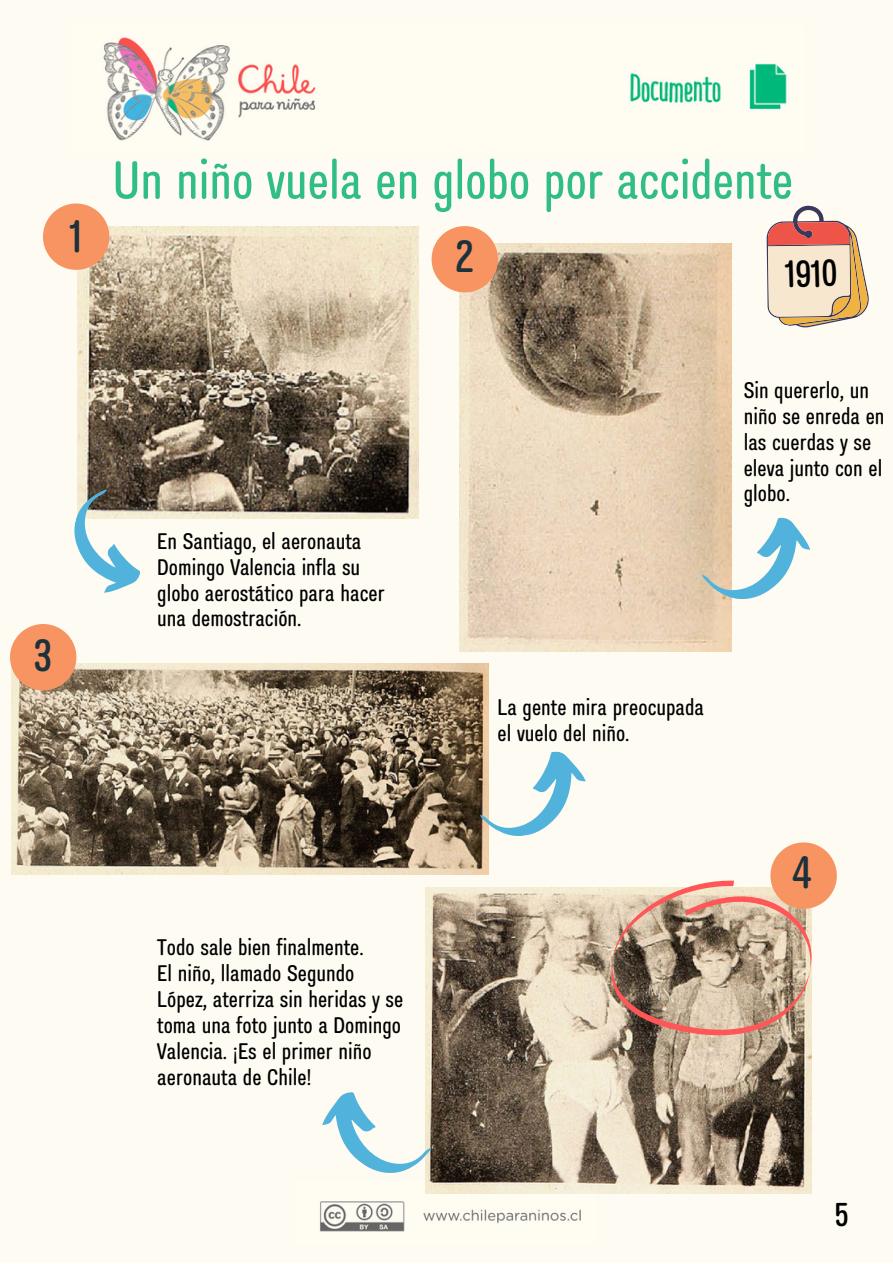
<style>
.page{position:relative;width:893px;height:1264px;background:#fff}
.page>*{position:absolute;margin:0;border:0;box-sizing:border-box;transform-origin:0 0}
.t1{font:500 condensed 52.5px "Prachason Neue Mon";color:#31be85}
.t2{font:500 condensed 45px "Prachason Neue Mon";color:#1b313c}
.t3{font:500 condensed 37.5px "Prachason Neue Mon";color:#000}
.t4{font:500 condensed 33px "Prachason Neue Mon";color:#000}
.t5{font:500 condensed 22.5px/25.8px "Prachason Neue Mon";color:#000}
</style>
<div class="page">
<div style="left:0;top:0;width:892px;height:1262px;background:#fefcf2"></div>
<img style="left:103px;top:37px;width:684px;height:104px">
<img style="left:320px;top:1193px;width:276px;height:39px">
<img style="left:77px;top:226px;width:341px;height:292px">
<img style="left:459px;top:243px;width:272px;height:408px">
<img style="left:11px;top:663px;width:477px;height:212px">
<img style="left:425px;top:887px;width:386px;height:306px">
<svg style="left:74px;top:484px;width:83px;height:109px"></svg>
<svg style="left:701px;top:517px;width:109px;height:83px"></svg>
<svg style="left:474px;top:748px;width:112px;height:92px"></svg>
<svg style="left:322px;top:1092px;width:109px;height:81px"></svg>
<svg style="left:43px;top:203px;width:66px;height:67px"></svg>
<svg style="left:431px;top:226px;width:67px;height:66px"></svg>
<svg style="left:10px;top:624px;width:66px;height:66px;background:#f0a074"></svg>
<svg style="left:610px;top:842px;width:226px;height:194px"></svg>
<svg style="left:766px;top:205px;width:103px;height:123px"></svg>
<h2 class="t2" style="left:70px;top:216px;width:13px">1</h2>
<h1 class="t1" style="left:113px;top:156px;width:682px">Un niño vuela en globo por accidente</h1>
<h2 class="t2" style="left:455px;top:236px;width:20px">2</h2>
<h3 class="t3" style="left:784px;top:257px;width:54px;rotate:-2deg">1910</h3>
<h2 class="t2" style="left:34px;top:634px;width:20px">3</h2>
<p class="t5" style="left:157px;top:529px;width:229px">En Santiago, el aeronauta<br>Domingo Valencia infla su globo aerostático para hacer una demostración.</p>
<p class="t5" style="left:743px;top:378px;width:142px">Sin quererlo, un niño se enreda en las cuerdas y se eleva junto con el globo.</p>
<p class="t5" style="left:497px;top:695px;width:208px">La gente mira preocupada el vuelo del niño.</p>
<p class="t5" style="left:157px;top:935px;width:247px">Todo sale bien finalmente.<br>El niño, llamado Segundo<br>López, aterriza sin heridas y se toma una foto junto a Domingo<br>Valencia. ¡Es el primer niño aeronauta de Chile!</p>
<h2 class="t2" style="left:792px;top:852px;width:20px">4</h2>
<h3 class="t4" style="left:834px;top:1199px;width:16px">5</h3>
</div>
